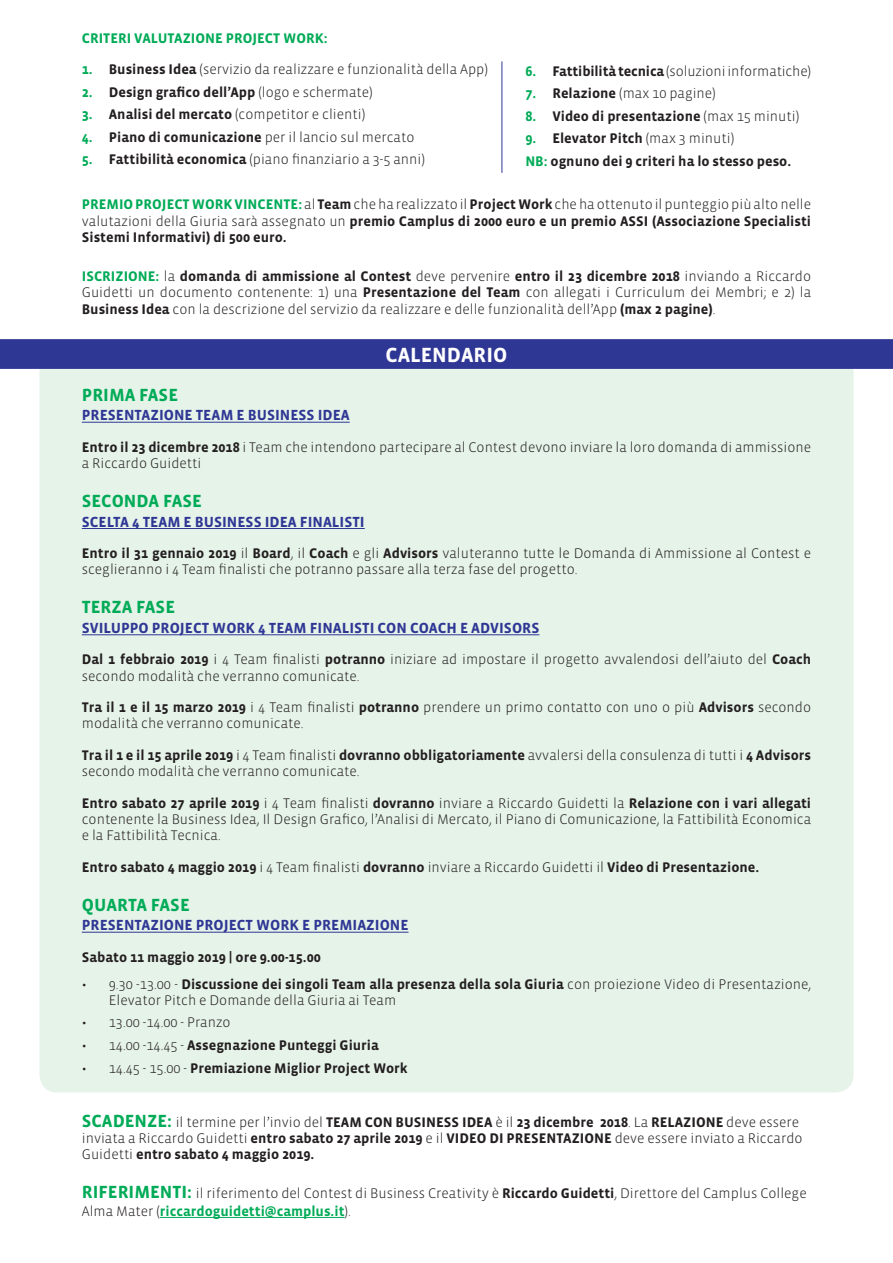
<style>
.page{position:relative;width:893px;height:1263px;background:#fff}
.page>*{position:absolute;margin:0;border:0;box-sizing:border-box;transform-origin:0 0}
.t1{font:700 21px "Vista Sans OT";color:#fff}
.t2{font:700 18px "Vista Sans OT";color:#00ab57}
.t3{font:700 15px "Vista Sans OT";color:#2f3795}
.t4{font:300 14.25px/16.4px "Vista Sans OT";color:#231f20}
.t5{font:700 14.25px/16.4px "Vista Sans OT";color:#231f20;text-align:justify}
.t6{font:700 14.25px "Vista Sans OT";color:#00ab57}
.s1{font-weight:700;color:#00ab57}
.s2{font-weight:700}
.s3{color:#00ab57}
.s4{font-weight:300}
.s5{font-size:18px;color:#00ab57}
.s6{font-weight:700;font-size:18px;color:#00ab57}
</style>
<div class="page">
<div style="left:39px;top:354px;width:814px;height:738px;background:#e6f3e9;border-radius:18px"></div>
<div style="left:0;top:339px;width:893px;height:30px;background:#2f3795"></div>
<hr style="left:82px;top:422px;width:268px;height:1px;background:#2f3795">
<hr style="left:82px;top:528px;width:283px;height:1px;background:#2f3795">
<hr style="left:82px;top:634px;width:457px;height:1px;background:#2f3795">
<hr style="left:82px;top:932px;width:326px;height:1px;background:#2f3795">
<hr style="left:160px;top:1217px;width:184px;height:1px;background:#00ab57">
<hr style="left:502px;top:61px;width:1px;height:112px;background:#2f3795">
<p class="t6" style="left:82px;top:31px;width:247px">CRITERI VALUTAZIONE PROJECT WORK:</p>
<p class="t4" style="left:82px;top:61px;width:408px"><span class="s1">1.</span> <span class="s2">Business Idea</span> (servizio da realizzare e funzionalità della App)</p>
<p class="t5" style="left:82px;top:84px;width:292px"><span class="s3">2.</span> Design grafico dell’App <span class="s4">(logo e schermate)</span></p>
<p class="t4" style="left:82px;top:106px;width:285px"><span class="s1">3.</span> <span class="s2">Analisi del mercato</span> (competitor e clienti)</p>
<p class="t4" style="left:82px;top:129px;width:334px"><span class="s1">4.</span> <span class="s2">Piano di comunicazione</span> per il lancio sul mercato</p>
<p class="t4" style="left:82px;top:151px;width:345px"><span class="s1">5.</span> <span class="s2">Fattibilità economica</span> (piano finanziario a 3-5 anni)</p>
<p class="t5" style="left:82px;top:196px;width:731px"><span class="s3">PREMIO PROJECT WORK VINCENTE:</span> <span class="s4">al</span> Team <span class="s4">che ha realizzato il</span> Project Work <span class="s4">che ha ottenuto il punteggio più alto nelle valutazioni della Giuria sarà assegnato un</span> premio Camplus di 2000 euro e un premio ASSI (Associazione Specialisti Sistemi Informativi) di 500 euro.</p>
<p class="t4" style="left:82px;top:268px;width:731px;text-align:justify"><span class="s1">ISCRIZIONE:</span> la <span class="s2">domanda di ammissione al Contest</span> deve pervenire <span class="s2">entro il 23 dicembre 2018</span> inviando a Riccardo Guidetti un documento contenente: 1) una <span class="s2">Presentazione del Team</span> con allegati i Curriculum dei Membri; e 2) la <span class="s2">Business Idea</span> con la descrizione del servizio da realizzare e delle funzionalità dell’App <span class="s2">(max 2 pagine)</span>.</p>
<p class="t1" style="left:386px;top:344px;width:123px">CALENDARIO</p>
<p class="t2" style="left:82px;top:385px;width:98px">PRIMA FASE</p>
<p class="t3" style="left:82px;top:407px;width:269px">PRESENTAZIONE TEAM E BUSINESS IDEA</p>
<p class="t4" style="left:82px;top:439px;width:731px"><span class="s2">Entro il 23 dicembre 2018</span> i Team che intendono partecipare al Contest devono inviare la loro domanda di ammissione a Riccardo Guidetti</p>
<p class="t2" style="left:82px;top:492px;width:122px">SECONDA FASE</p>
<p class="t3" style="left:82px;top:514px;width:284px">SCELTA 4 TEAM E BUSINESS IDEA FINALISTI</p>
<p class="t4" style="left:82px;top:545px;width:731px"><span class="s2">Entro il 31 gennaio 2019</span> il <span class="s2">Board</span>, il <span class="s2">Coach</span> e gli <span class="s2">Advisors</span> valuteranno tutte le Domanda di Ammissione al Contest e sceglieranno i 4 Team finalisti che potranno passare alla terza fase del progetto.</p>
<p class="t2" style="left:82px;top:598px;width:95px">TERZA FASE</p>
<p class="t3" style="left:82px;top:620px;width:459px">SVILUPPO PROJECT WORK 4 TEAM FINALISTI CON COACH E ADVISORS</p>
<p class="t4" style="left:82px;top:651px;width:731px"><span class="s2">Dal 1 febbraio 2019</span> i 4 Team finalisti <span class="s2">potranno</span> iniziare ad impostare il progetto avvalendosi dell’aiuto del <span class="s2">Coach </span>secondo modalità che verranno comunicate.</p>
<p class="t4" style="left:82px;top:699px;width:731px"><span class="s2">Tra il 1 e il 15 marzo 2019</span> i 4 Team finalisti <span class="s2">potranno</span> prendere un primo contatto con uno o più <span class="s2">Advisors</span> secondo modalità che verranno comunicate.</p>
<p class="t4" style="left:82px;top:747px;width:731px"><span class="s2">Tra il 1 e il 15 aprile 2019</span> i 4 Team finalisti <span class="s2">dovranno obbligatoriamente</span> avvalersi della consulenza di tutti i <span class="s2">4 Advisors </span>secondo modalità che verranno comunicate.</p>
<p class="t4" style="left:82px;top:795px;width:731px;text-align:justify"><span class="s2">Entro sabato 27 aprile 2019</span> i 4 Team finalisti <span class="s2">dovranno</span> inviare a Riccardo Guidetti la <span class="s2">Relazione con i vari allegati </span>contenente la Business Idea, Il Design Grafico, l’Analisi di Mercato, il Piano di Comunicazione, la Fattibilità Economica e la Fattibilità Tecnica.</p>
<p class="t5" style="left:82px;top:859px;width:679px">Entro sabato 4 maggio 2019 <span class="s4">i 4 Team finalisti</span> dovranno <span class="s4">inviare a Riccardo Guidetti il</span> Video di Presentazione.</p>
<p class="t2" style="left:82px;top:895px;width:109px">QUARTA FASE</p>
<p class="t3" style="left:82px;top:917px;width:328px">PRESENTAZIONE PROJECT WORK E PREMIAZIONE</p>
<p class="t5" style="left:82px;top:949px;width:241px">Sabato 11 maggio 2019 | ore 9.00-15.00</p>
<p class="t4" style="left:109px;top:976px;width:704px;text-indent:-27px">• 9.30 -13.00 - <span class="s2">Discussione dei singoli Team alla presenza della sola Giuria</span> con proiezione Video di Presentazione,<br>Elevator Pitch e Domande della Giuria ai Team</p>
<p class="t4" style="left:82px;top:1015px;width:150px">• 13.00 -14.00 - Pranzo</p>
<p class="t5" style="left:82px;top:1037px;width:299px"><span class="s4">• 14.00 -14.45 -</span> Assegnazione Punteggi Giuria</p>
<p class="t5" style="left:82px;top:1060px;width:327px"><span class="s4">• 14.45 - 15.00 -</span> Premiazione Miglior Project Work</p>
<p class="t5" style="left:82px;top:1114px;width:722px;text-align:left"><span class="s5">SCADENZE:</span> <span class="s4">il termine per l’invio del</span> TEAM CON BUSINESS IDEA <span class="s4">è il</span> 23 dicembre 2018<span class="s4">. La</span> RELAZIONE <span class="s4">deve essere inviata a Riccardo Guidetti</span> entro sabato 27 aprile 2019 <span class="s4">e il</span> VIDEO DI PRESENTAZIONE <span class="s4">deve essere inviato a Riccardo<br>Guidetti</span> entro sabato 4 maggio 2019.</p>
<p class="t4" style="left:82px;top:1185px;width:726px;line-height:17.2px"><span class="s6">RIFERIMENTI:</span> il riferimento del Contest di Business Creativity è <span class="s2">Riccardo Guidetti</span>, Direttore del Camplus College<br>Alma Mater (<span class="s1">riccardoguidetti@camplus.it</span>).</p>
<p class="t4" style="left:525px;top:63px;width:287px"><span class="s1">6.</span> <span class="s2">Fattibilità tecnica</span> (soluzioni informatiche)</p>
<p class="t4" style="left:525px;top:85px;width:192px"><span class="s1">7.</span> <span class="s2">Relazione</span> (max 10 pagine)</p>
<p class="t5" style="left:525px;top:108px;width:275px"><span class="s3">8.</span> Video di presentazione <span class="s4">(max 15 minuti)</span></p>
<p class="t5" style="left:525px;top:130px;width:210px"><span class="s3">9.</span> Elevator Pitch <span class="s4">(max 3 minuti)</span></p>
<p class="t5" style="left:525px;top:153px;width:267px"><span class="s3">NB:</span> ognuno dei 9 criteri ha lo stesso peso.</p>
</div>
